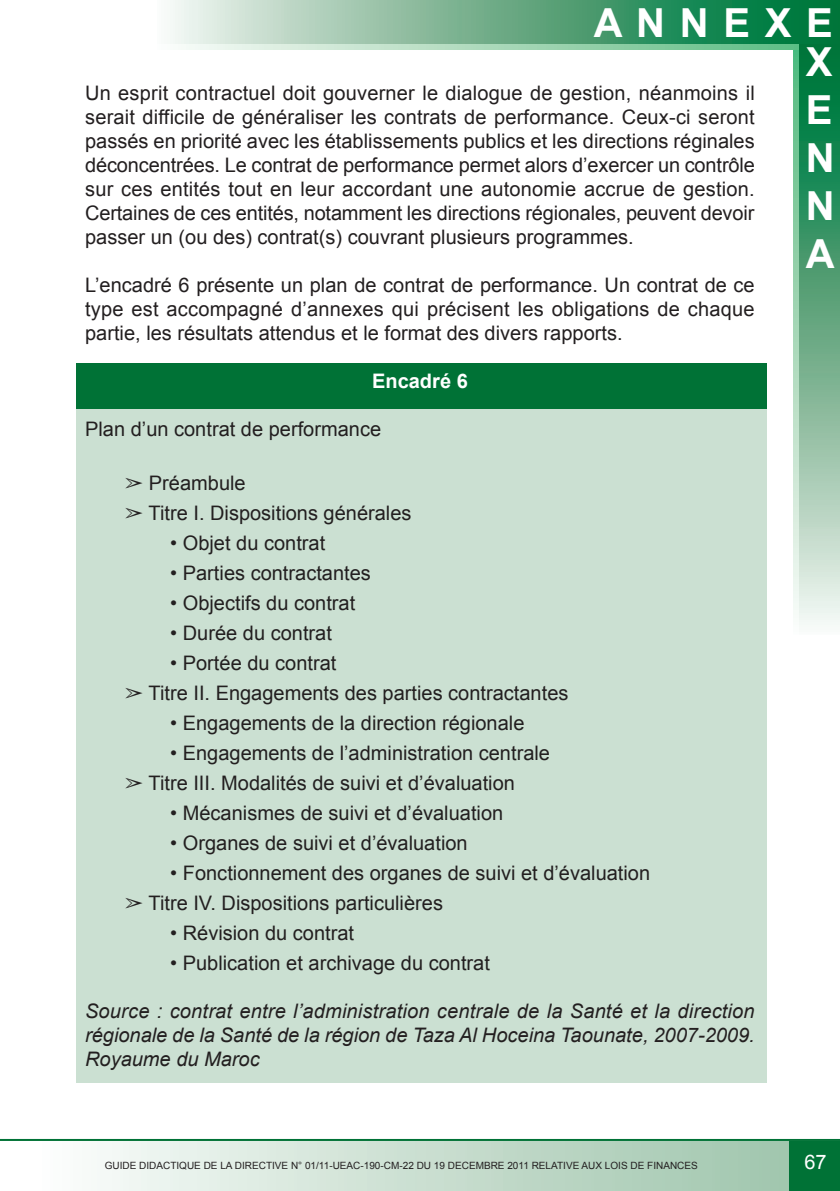
<style>
.page{position:relative;width:840px;height:1191px;background:#fff}
.page>*{position:absolute;margin:0;border:0;box-sizing:border-box;transform-origin:0 0}
.t1{font:700 40px/48px "Arial";color:#fff;text-align:right}
.t2{font:20px/24px "Arial";color:#231f20}
.t3{font:italic 20px/24px "Arial";color:#231f20;text-align:justify}
.t4{font:700 20px "Arial";color:#fff}
.t5{font:20px "Arial";color:#fff}
.t6{font:10px "Arial";color:#231f20}
</style>
<div class="page">
<div style="left:76px;top:363px;width:690px;height:719px;background:#cbe0d2"></div>
<div style="left:76px;top:363px;width:690px;height:45px;background:#007236"></div>
<div style="left:42px;top:1141px;width:746px;height:50px;background:linear-gradient(to right,#fafdfb,#9fc4ac)"></div>
<hr style="left:0;top:1139px;width:839px;height:2px;background:#007236">
<div style="left:793px;top:27px;width:46px;height:607px;background:linear-gradient(to bottom,#4bb678,#fdfaf8)"></div>
<div style="left:157px;top:0;width:682px;height:50px;background:linear-gradient(to right,#fdfbf9,#54b87c)"></div>
<div style="left:799px;top:27px;width:40px;height:607px;background:linear-gradient(to bottom,#006725,#f2f1eb)"></div>
<div style="left:157px;top:0;width:682px;height:44px;background:linear-gradient(to right,#f3f2ec,#006c2c)"></div>
<div style="left:788px;top:1141px;width:51px;height:50px;background:#007236"></div>
<h1 class="t1" style="left:593px;top:4px;width:240px;line-height:39px">A N N E X E<br>X</h1>
<h1 class="t1" style="left:805px;top:86px;width:30px;text-align:justify">E N N A</h1>
<p class="t2" style="left:85px;top:81px;width:671px;text-align:justify">Un esprit contractuel doit gouverner le dialogue de gestion, néanmoins il serait difficile de généraliser les contrats de performance. Ceux-ci seront passés en priorité avec les établissements publics et les directions réginales déconcentrées. Le contrat de performance permet alors d’exercer un contrôle sur ces entités tout en leur accordant une autonomie accrue de gestion.<br>Certaines de ces entités, notamment les directions régionales, peuvent devoir passer un (ou des) contrat(s) couvrant plusieurs programmes.</p>
<p class="t2" style="left:85px;top:273px;width:670px;text-align:justify">L’encadré 6 présente un plan de contrat de performance. Un contrat de ce type est accompagné d’annexes qui précisent les obligations de chaque partie, les résultats attendus et le format des divers rapports.</p>
<p class="t4" style="left:372px;top:370px;width:97px">ENCADRÉ 6</p>
<p class="t2" style="left:85px;top:417px;width:297px">Plan d’un contrat de performance</p>
<p class="t2" style="left:148px;top:468px;width:264px;line-height:30px">Préambule<br>Titre I. Dispositions générales</p>
<p class="t2" style="left:170px;top:531px;width:156px">• Objet du contrat</p>
<p class="t2" style="left:170px;top:561px;width:202px">• Parties contractantes</p>
<p class="t2" style="left:170px;top:591px;width:186px">• Objectifs du contrat</p>
<p class="t2" style="left:170px;top:621px;width:163px">• Durée du contrat</p>
<p class="t2" style="left:148px;top:648px;width:421px;line-height:30px;text-indent:22px">• Portée du contrat<br>Titre II. Engagements des parties contractantes</p>
<p class="t2" style="left:170px;top:711px;width:355px">• Engagements de la direction régionale</p>
<p class="t2" style="left:148px;top:738px;width:403px;line-height:30px;text-indent:22px">• Engagements de l’administration centrale<br>Titre III. Modalités de suivi et d’évaluation</p>
<p class="t2" style="left:170px;top:801px;width:334px">• Mécanismes de suivi et d’évaluation</p>
<p class="t2" style="left:170px;top:831px;width:299px">• Organes de suivi et d’évaluation</p>
<p class="t2" style="left:148px;top:858px;width:503px;line-height:30px;text-indent:22px">• Fonctionnement des organes de suivi et d’évaluation<br>Titre IV. Dispositions particulières</p>
<p class="t2" style="left:170px;top:921px;width:185px">• Révision du contrat</p>
<p class="t2" style="left:170px;top:951px;width:321px">• Publication et archivage du contrat</p>
<p class="t3" style="left:85px;top:999px;width:670px">Source : contrat entre l’administration centrale de la Santé et la direction régionale de la Santé de la région de Taza Al Hoceina Taounate, 2007-2009.<br>Royaume du Maroc</p>
<p class="t6" style="left:105px;top:1159px;width:594px">GUIDE DIDACTIQUE DE LA DIRECTIVE N° 01/11-UEAC-190-CM-22 DU 19 DECEMBRE 2011 RELATIVE AUX LOIS DE FINANCES</p>
<p class="t5" style="left:804px;top:1151px;width:24px">67</p>
</div>
